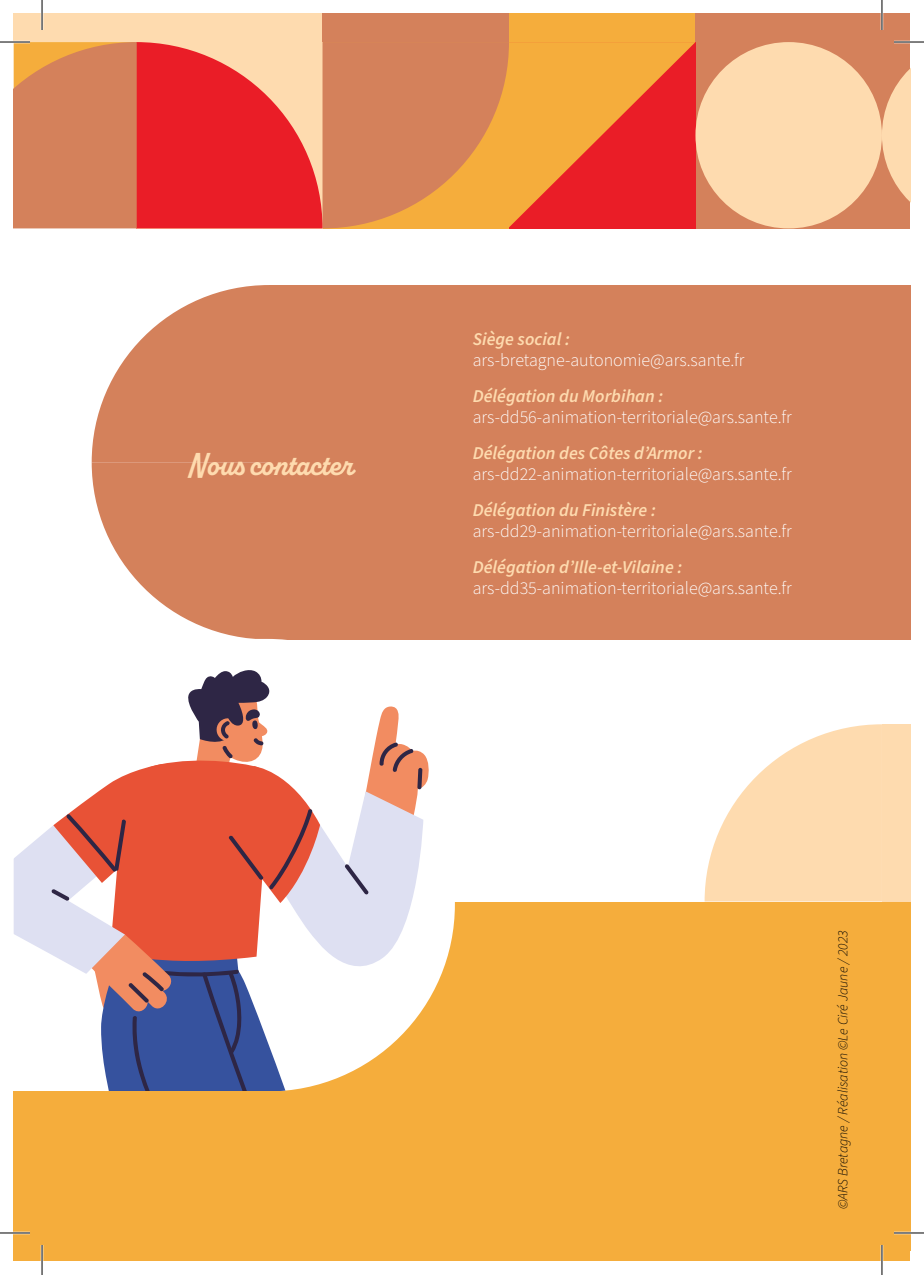
<style>
.page{position:relative;width:924px;height:1275px;background:#fff}
.page>*{position:absolute;margin:0;border:0;box-sizing:border-box;transform-origin:0 0}
.t1{font:700 32px "Alkaline";color:#fedbaf}
.t2{font:300 18px "Source Sans Pro";color:#fff}
.t3{font:italic 600 18px "Source Sans Pro";color:#fedbaf}
.t4{font:italic 300 14px "Source Sans Pro";color:#000}
</style>
<div class="page">
<svg style="left:704px;top:724px;width:177px;height:177px"></svg>
<div style="left:269px;top:285px;width:640px;height:177px;background:#d4815b"></div>
<div style="left:269px;top:453px;width:640px;height:186px;background:#d4815b"></div>
<svg style="left:92px;top:285px;width:177px;height:354px"></svg>
<div style="left:167px;top:901px;width:742px;height:349px;background:#f5ad3c"></div>
<svg style="left:275px;top:639px;width:179px;height:360px"></svg>
<svg style="left:14px;top:668px;width:415px;height:423px"></svg>
<div style="left:14px;top:1091px;width:338px;height:117px;background:#f5ad3c"></div>
<div style="left:14px;top:1150px;width:895px;height:110px;background:#f5ad3c"></div>
<div style="left:695px;top:42px;width:214px;height:186px;background:#d4815b"></div>
<svg style="left:14px;top:42px;width:681px;height:186px;background:#e56d47"></svg>
<div style="left:695px;top:42px;width:186px;height:186px;background:#fedbaf;border-radius:50%"></div>
<svg style="left:881px;top:43px;width:28px;height:158px"></svg>
<div style="left:14px;top:14px;width:308px;height:28px;background:#fedbaf"></div>
<div style="left:508px;top:14px;width:187px;height:28px;background:#f5ad3c"></div>
<div style="left:881px;top:724px;width:28px;height:177px;background:#fedbaf"></div>
<div style="left:695px;top:14px;width:214px;height:28px;background:#d4815b"></div>
<div style="left:322px;top:14px;width:186px;height:28px;background:#d4815b"></div>
<hr style="left:0;top:41px;width:30px;height:2px;background:#fff">
<hr style="left:893px;top:41px;width:30px;height:2px;background:#fff">
<hr style="left:0;top:1231px;width:30px;height:3px;background:#fff">
<hr style="left:893px;top:1231px;width:30px;height:3px;background:#fff">
<hr style="left:41px;top:0;width:2px;height:30px;background:#fff">
<hr style="left:41px;top:1245px;width:2px;height:30px;background:#fff">
<hr style="left:880px;top:0;width:2px;height:30px;background:#fff">
<hr style="left:880px;top:1245px;width:2px;height:30px;background:#fff">
<hr style="left:0;top:42px;width:30px;height:1px;background:#000">
<hr style="left:893px;top:42px;width:30px;height:1px;background:#000">
<hr style="left:0;top:1232px;width:30px;height:1px;background:#000">
<hr style="left:893px;top:1232px;width:30px;height:1px;background:#000">
<hr style="left:42px;top:0;width:1px;height:30px;background:#000">
<hr style="left:42px;top:1245px;width:1px;height:30px;background:#000">
<hr style="left:881px;top:0;width:1px;height:30px;background:#000">
<hr style="left:881px;top:1245px;width:1px;height:30px;background:#000">
<h1 class="t1" style="left:189px;top:445px;width:167px">Nous contacter</h1>
<p class="t3" style="left:472px;top:326px;width:99px">Siège social :</p>
<p class="t2" style="left:472px;top:348px;width:273px">ars-bretagne-autonomie@ars.sante.fr</p>
<p class="t3" style="left:472px;top:384px;width:192px">Délégation du Morbihan :</p>
<p class="t2" style="left:472px;top:405px;width:320px">ars-dd56-animation-territoriale@ars.sante.fr</p>
<p class="t3" style="left:472px;top:441px;width:231px">Délégation des Côtes d’Armor :</p>
<p class="t2" style="left:472px;top:462px;width:320px">ars-dd22-animation-territoriale@ars.sante.fr</p>
<p class="t3" style="left:472px;top:498px;width:184px">Délégation du Finistère :</p>
<p class="t2" style="left:472px;top:519px;width:320px">ars-dd29-animation-territoriale@ars.sante.fr</p>
<p class="t3" style="left:472px;top:555px;width:211px">Délégation d’Ille-et-Vilaine :</p>
<p class="t2" style="left:472px;top:576px;width:320px">ars-dd35-animation-territoriale@ars.sante.fr</p>
<p class="t4" style="left:833px;top:1208px;width:280px;rotate:-90deg">©ARS Bretagne / Réalisation ©Le Ciré Jaune / 2023</p>
</div>
